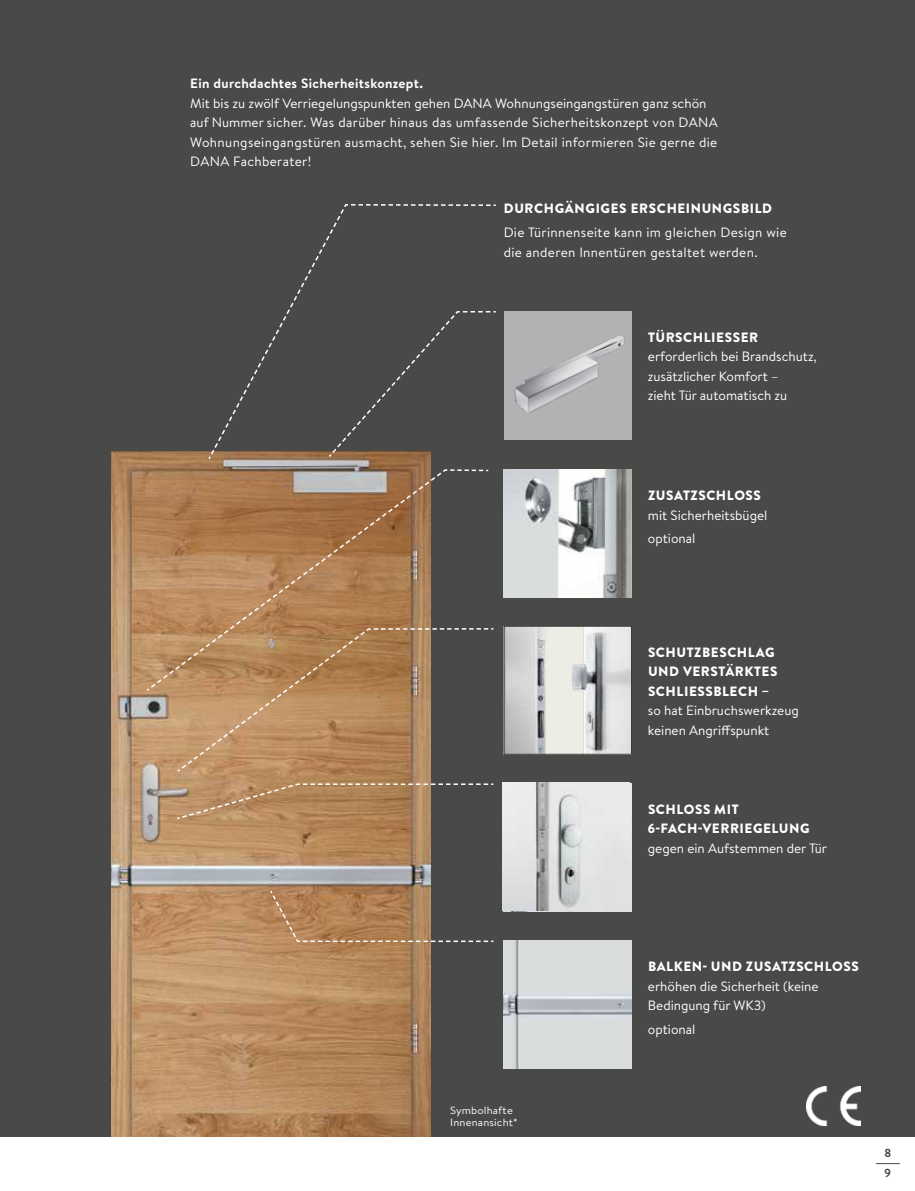
<style>
.page{position:relative;width:915px;height:1191px;background:#fff}
.page>*{position:absolute;margin:0;border:0;box-sizing:border-box;transform-origin:0 0}
.t1{font:13.5px/19.5px "Brandon Text";letter-spacing:.025em;color:#fff}
.t2{font:13.5px/19.5px "Brandon Text";color:#fff}
.t3{font:900 13.5px/19.5px "Brandon Grotesque";letter-spacing:.04em;color:#fff}
.t4{font:700 13.5px "Brandon Text";letter-spacing:.025em;color:#fff}
.t5{font:900 13.5px "Brandon Text";letter-spacing:.045em;color:#fff}
.t6{font:700 12px "Brandon Grotesque";color:#494948}
.t7{font:10.5px/12px "Brandon Text";letter-spacing:.015em;color:#fff;scale:1.06 1}
</style>
<div class="page">
<svg style="left:875px;top:1163px;width:24px;height:1px"></svg>
<div style="left:0;top:0;width:914px;height:1137px;background:#494948"></div>
<img style="left:112px;top:452px;width:318px;height:685px">
<svg style="left:175px;top:782px;width:319px;height:38px"></svg>
<svg style="left:268px;top:889px;width:226px;height:53px"></svg>
<svg style="left:176px;top:628px;width:318px;height:145px"></svg>
<svg style="left:207px;top:451px;width:224px;height:10px"></svg>
<img style="left:504px;top:311px;width:127px;height:128px">
<svg style="left:209px;top:204px;width:287px;height:254px"></svg>
<img style="left:806px;top:1086px;width:54px;height:39px">
<img style="left:503px;top:940px;width:128px;height:128px">
<svg style="left:145px;top:468px;width:344px;height:224px"></svg>
<img style="left:503px;top:469px;width:128px;height:128px">
<img style="left:506px;top:628px;width:123px;height:124px">
<div style="left:504px;top:626px;width:127px;height:128px;border:1px solid #3b3b3a"></div>
<img style="left:502px;top:782px;width:127px;height:129px">
<p class="t4" style="left:190px;top:74px;width:234px">Ein durchdachtes Sicherheitskonzept.</p>
<p class="t1" style="left:190px;top:93px;width:528px">Mit bis zu zwölf Verriegelungspunkten gehen DANA Wohnungseingangstüren ganz schön auf Nummer sicher. Was darüber hinaus das umfassende Sicherheitskonzept von DANA Wohnungseingangstüren ausmacht, sehen Sie hier. Im Detail informieren Sie gerne die DANA Fachberater!</p>
<p class="t5" style="left:503px;top:199px;width:270px">DURCHGÄNGIGES ERSCHEINUNGSBILD</p>
<p class="t1" style="left:503px;top:222px;width:284px">Die Türinnenseite kann im gleichen Design wie die anderen Innentüren gestaltet werden.</p>
<p class="t3" style="left:647px;top:327px;width:112px">TÜRSCHLIESSER</p>
<p class="t2" style="left:647px;top:346px;width:170px">erforderlich bei Brandschutz, zusätzlicher Komfort –<br>zieht Tür automatisch zu</p>
<p class="t3" style="left:647px;top:486px;width:114px">ZUSATZSCHLOSS</p>
<p class="t2" style="left:647px;top:502px;width:121px;line-height:23.7px">mit Sicherheitsbügel optional</p>
<p class="t3" style="left:647px;top:642px;width:131px">SCHUTZBESCHLAG<br>UND VERSTÄRKTES<br>SCHLIESSBLECH –</p>
<p class="t2" style="left:647px;top:700px;width:152px">so hat Einbruchswerkzeug keinen Angriffspunkt</p>
<p class="t3" style="left:647px;top:799px;width:163px">SCHLOSS MIT<br>6-FACH-VERRIEGELUNG</p>
<p class="t2" style="left:647px;top:838px;width:181px">gegen ein Aufstemmen der Tür</p>
<p class="t7" style="left:450px;top:1103px;width:65px">Symbolhafte<br>Innenansicht*</p>
<p class="t3" style="left:647px;top:957px;width:212px">BALKEN- UND ZUSATZSCHLOSS</p>
<p class="t2" style="left:647px;top:976px;width:172px">erhöhen die Sicherheit (keine<br>Bedingung für WK3)</p>
<p class="t2" style="left:647px;top:1019px;width:49px">optional</p>
<p class="t6" style="left:884px;top:1144px;width:8px">8</p>
<p class="t6" style="left:884px;top:1164px;width:8px">9</p>
</div>
